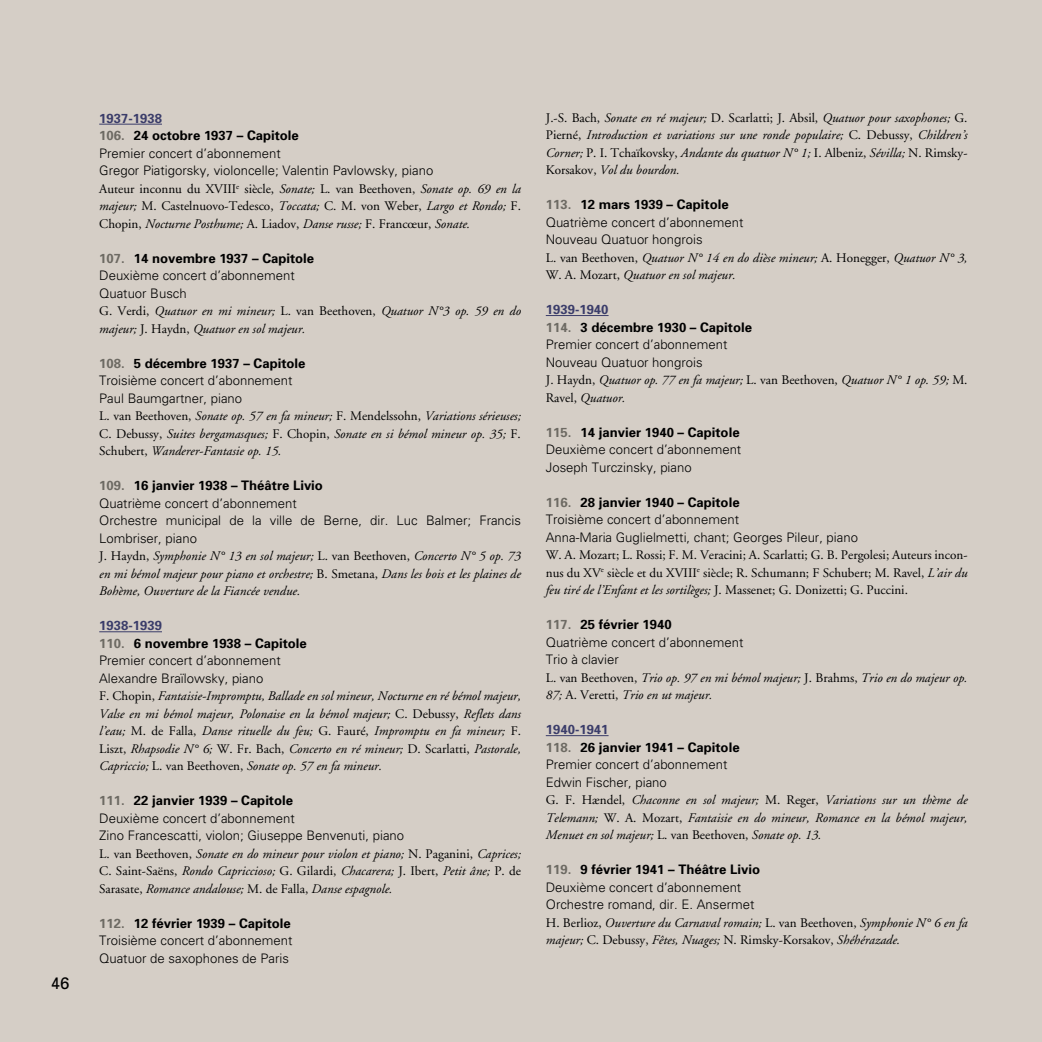
<style>
.page{position:relative;width:1042px;height:1042px;background:#d5cec6}
.page>*{position:absolute;margin:0;border:0;box-sizing:border-box;transform-origin:0 0}
.t1{font:16.62px "Univers";color:#000}
.t2{font:italic 13.12px/17.5px "Adobe Garamond";color:#000;text-align:justify}
.t3{font:300 13.12px/17.5px "Univers";color:#000}
.t4{font:13.12px/17.5px "Adobe Garamond";color:#000;text-align:justify}
.s1{font-weight:700;color:#3b3d6a}
.s2{font-weight:700;color:#6d6a63}
.s3{font-weight:700}
.s4{font-style:italic}
.s5{font-style:normal}
</style>
<div class="page">
<hr style="left:99px;top:124px;width:63px;height:1px;background:#3b3d6a">
<hr style="left:99px;top:631px;width:63px;height:1px;background:#3b3d6a">
<hr style="left:546px;top:315px;width:62px;height:1px;background:#3b3d6a">
<hr style="left:546px;top:735px;width:62px;height:1px;background:#3b3d6a">
<p class="t1" style="left:51px;top:973px;width:20px">46</p>
<p class="t3" style="left:99px;top:109px;width:336px"><span class="s1">1937-1938<br></span><span class="s2">106.</span> <span class="s3">24 octobre 1937 – Capitole<br></span>Premier concert d’abonnement<br>Gregor Piatigorsky, violoncelle; Valentin Pavlowsky, piano</p>
<p class="t4" style="left:99px;top:180px;width:423px">Auteur inconnu du XVIII<sup>e</sup> siècle, <span class="s4">Sonate;</span> L. van Beethoven, <span class="s4">Sonate op. 69 en la majeur;</span> M. Castelnuovo-Tedesco, <span class="s4">Toccata;</span> C. M. von Weber, <span class="s4">Largo et Rondo;</span> F.<br>Chopin, <span class="s4">Nocturne Posthume;</span> A. Liadov, <span class="s4">Danse russe;</span> F. Francœur, <span class="s4">Sonate.</span></p>
<p class="t3" style="left:99px;top:249px;width:216px"><span class="s2">107.</span> <span class="s3">14 novembre 1937 – Capitole<br></span>Deuxième concert d’abonnement<br>Quatuor Busch</p>
<p class="t2" style="left:99px;top:303px;width:423px"><span class="s5">G. Verdi,</span> Quatuor en mi mineur; <span class="s5">L. van Beethoven,</span> Quatuor N°3 op. 59 en do majeur; <span class="s5">J. Haydn,</span> Quatuor en sol majeur.</p>
<p class="t3" style="left:99px;top:354px;width:208px"><span class="s2">108.</span> <span class="s3">5 décembre 1937 – Capitole<br></span>Troisième concert d’abonnement<br>Paul Baumgartner, piano</p>
<p class="t2" style="left:99px;top:408px;width:423px"><span class="s5">L. van Beethoven,</span> Sonate op. 57 en fa mineur; <span class="s5">F. Mendelssohn,</span> Variations sérieuses; <span class="s5">C. Debussy,</span> Suites bergamasques; <span class="s5">F. Chopin,</span> Sonate en si bémol mineur op. 35; <span class="s5">F.<br>Schubert,</span> Wanderer-Fantasie op. 15.</p>
<p class="t3" style="left:99px;top:477px;width:423px"><span class="s2">109.</span> <span class="s3">16 janvier 1938 – Théâtre Livio<br></span>Quatrième concert d’abonnement<br>Orchestre municipal de la ville de Berne, dir. Luc Balmer; Francis Lombriser, piano</p>
<p class="t2" style="left:99px;top:548px;width:423px"><span class="s5">J. Haydn,</span> Symphonie N° 13 en sol majeur; <span class="s5">L. van Beethoven,</span> Concerto N° 5 op. 73 en mi bémol majeur pour piano et orchestre; <span class="s5">B. Smetana,</span> Dans les bois et les plaines de Bohème, Ouverture de la Fiancée vendue.</p>
<p class="t3" style="left:99px;top:617px;width:209px"><span class="s1">1938-1939<br></span><span class="s2">110.</span> <span class="s3">6 novembre 1938 – Capitole<br></span>Premier concert d’abonnement<br>Alexandre Braïlowsky, piano</p>
<p class="t2" style="left:99px;top:688px;width:423px"><span class="s5">F. Chopin,</span> Fantaisie-Impromptu, Ballade en sol mineur, Nocturne en ré bémol majeur, Valse en mi bémol majeur, Polonaise en la bémol majeur; <span class="s5">C. Debussy,</span> Reflets dans l’eau; <span class="s5">M. de Falla,</span> Danse rituelle du feu; <span class="s5">G. Fauré,</span> Impromptu en fa mineur; <span class="s5">F.<br>Liszt,</span> Rhapsodie N° 6; <span class="s5">W. Fr. Bach,</span> Concerto en ré mineur; <span class="s5">D. Scarlatti,</span> Pastorale, Capriccio; <span class="s5">L. van Beethoven,</span> Sonate op. 57 en fa mineur.</p>
<p class="t3" style="left:99px;top:792px;width:306px"><span class="s2">111.</span> <span class="s3">22 janvier 1939 – Capitole<br></span>Deuxième concert d’abonnement<br>Zino Francescatti, violon; Giuseppe Benvenuti, piano</p>
<p class="t2" style="left:99px;top:845px;width:423px"><span class="s5">L. van Beethoven,</span> Sonate en do mineur pour violon et piano; <span class="s5">N. Paganini,</span> Caprices; <span class="s5">C. Saint-Saëns,</span> Rondo Capriccioso; <span class="s5">G. Gilardi,</span> Chacarera; <span class="s5">J. Ibert,</span> Petit âne; <span class="s5">P. de Sarasate,</span> Romance andalouse; <span class="s5">M. de Falla,</span> Danse espagnole.</p>
<p class="t3" style="left:99px;top:914px;width:195px"><span class="s2">112.</span> <span class="s3">12 février 1939 – Capitole<br></span>Troisième concert d’abonnement<br>Quatuor de saxophones de Paris</p>
<p class="t2" style="left:546px;top:109px;width:423px"><span class="s5">J.-S. Bach,</span> Sonate en ré majeur; <span class="s5">D. Scarlatti; J. Absil,</span> Quatuor pour saxophones; <span class="s5">G.<br>Pierné,</span> Introduction et variations sur une ronde populaire; <span class="s5">C. Debussy,</span> Children’s Corner; <span class="s5">P. I. Tchaïkovsky,</span> Andante du quatuor N° 1; <span class="s5">I. Albeniz,</span> Sévilla; <span class="s5">N. Rimsky-Korsakov,</span> Vol du bourdon.</p>
<p class="t3" style="left:546px;top:195px;width:199px"><span class="s2">113.</span> <span class="s3">12 mars 1939 – Capitole<br></span>Quatrième concert d’abonnement<br>Nouveau Quatuor hongrois</p>
<p class="t2" style="left:546px;top:249px;width:423px"><span class="s5">L. van Beethoven,</span> Quatuor N° 14 en do dièse mineur; <span class="s5">A. Honegger,</span> Quatuor N° 3,<br><span class="s5">W. A. Mozart,</span> Quatuor en sol majeur.</p>
<p class="t3" style="left:546px;top:300px;width:208px"><span class="s1">1939-1940<br></span><span class="s2">114.</span> <span class="s3">3 décembre 1930 – Capitole<br></span>Premier concert d’abonnement<br>Nouveau Quatuor hongrois</p>
<p class="t2" style="left:546px;top:372px;width:423px"><span class="s5">J. Haydn,</span> Quatuor op. 77 en fa majeur; <span class="s5">L. van Beethoven,</span> Quatuor N° 1 op. 59; <span class="s5">M.<br>Ravel,</span> Quatuor.</p>
<p class="t3" style="left:546px;top:423px;width:197px"><span class="s2">115.</span> <span class="s3">14 janvier 1940 – Capitole<br></span>Deuxième concert d’abonnement<br>Joseph Turczinsky, piano</p>
<p class="t3" style="left:546px;top:493px;width:314px"><span class="s2">116.</span> <span class="s3">28 janvier 1940 – Capitole<br></span>Troisième concert d’abonnement<br>Anna-Maria Guglielmetti, chant; Georges Pileur, piano</p>
<p class="t4" style="left:546px;top:547px;width:423px">W. A. Mozart; L. Rossi; F. M. Veracini; A. Scarlatti; G. B. Pergolesi; Auteurs incon&shy;nus du XV<sup>e</sup> siècle et du XVIII<sup>e</sup> siècle; R. Schumann; F Schubert; M. Ravel, <span class="s4">L’air du feu tiré de l’Enfant et les sortilèges;</span> J. Massenet; G. Donizetti; G. Puccini.</p>
<p class="t3" style="left:546px;top:615px;width:199px"><span class="s2">117.</span> <span class="s3">25 février 1940<br></span>Quatrième concert d’abonnement<br>Trio à clavier</p>
<p class="t2" style="left:546px;top:669px;width:423px"><span class="s5">L. van Beethoven,</span> Trio op. 97 en mi bémol majeur; <span class="s5">J. Brahms,</span> Trio en do majeur op.<br>87; <span class="s5">A. Veretti,</span> Trio en ut majeur.</p>
<p class="t3" style="left:546px;top:720px;width:195px"><span class="s1">1940-1941<br></span><span class="s2">118.</span> <span class="s3">26 janvier 1941 – Capitole<br></span>Premier concert d’abonnement<br>Edwin Fischer, piano</p>
<p class="t2" style="left:546px;top:792px;width:423px"><span class="s5">G. F. Hændel,</span> Chaconne en sol majeur; <span class="s5">M. Reger,</span> Variations sur un thème de Telemann; <span class="s5">W. A. Mozart,</span> Fantaisie en do mineur, Romance en la bémol majeur, Menuet en sol majeur; <span class="s5">L. van Beethoven,</span> Sonate op. 13.</p>
<p class="t3" style="left:546px;top:860px;width:216px"><span class="s2">119.</span> <span class="s3">9 février 1941 – Théâtre Livio<br></span>Deuxième concert d’abonnement<br>Orchestre romand, dir. E. Ansermet</p>
<p class="t2" style="left:546px;top:914px;width:423px"><span class="s5">H. Berlioz,</span> Ouverture du Carnaval romain; <span class="s5">L. van Beethoven,</span> Symphonie N° 6 en fa majeur; <span class="s5">C. Debussy,</span> Fêtes, Nuages; <span class="s5">N. Rimsky-Korsakov,</span> Shéhérazade.</p>
</div>
